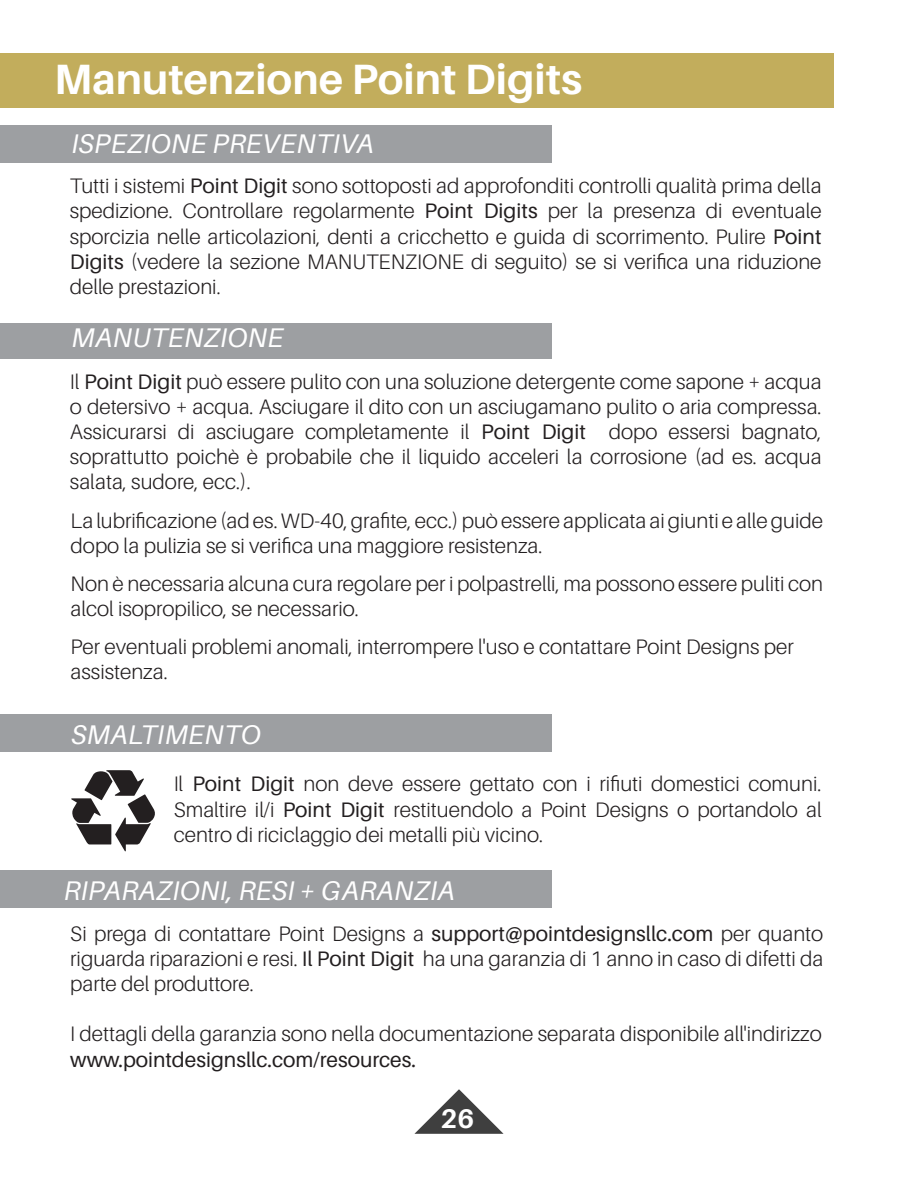
<style>
.page{position:relative;width:918px;height:1188px;background:#fff}
.page>*{position:absolute;margin:0;border:0;box-sizing:border-box;transform-origin:0 0}
.regular_paragraph{font:700 42.45px "Aileron";color:#fff}
.Paragraph_Style_1{font:italic 27px "Aileron";letter-spacing:.01em;color:#fff}
.Paragraph_Style_1-2{font:700 27px "Aileron";color:#fff}
.Paragraph_Style_1-3{font:300 21px/25.2px "Aileron";color:#231f20;text-align:justify}
.Paragraph_Style_1-4{font:21px "Aileron";color:#231f20}
.s1{font-weight:400}
</style>
<div class="page">
<div style="left:0;top:125px;width:552px;height:38px;background:#9d9fa2"></div>
<div style="left:0;top:714px;width:552px;height:38px;background:#9d9fa2"></div>
<div style="left:0;top:54px;width:833px;height:54px;background:#c2ad5c"></div>
<div style="left:0;top:323px;width:552px;height:35px;background:#9d9fa2"></div>
<svg style="left:71px;top:770px;width:84px;height:81px"></svg>
<div style="left:0;top:870px;width:552px;height:38px;background:#9d9fa2"></div>
<svg style="left:414px;top:1089px;width:90px;height:45px"></svg>
<p class="regular_paragraph" style="left:54px;top:55px;width:530px">Manutenzione Point Digits</p>
<p class="Paragraph_Style_1" style="left:71px;top:129px;width:304px">ISPEZIONE PREVENTIVA</p>
<p class="Paragraph_Style_1-3" style="left:70px;top:174px;width:753px">Tutti i sistemi <span class="s1">Point Digit</span> sono sottoposti ad approfonditi controlli qualità prima della spedizione. Controllare regolarmente <span class="s1">Point Digits</span> per la presenza di eventuale sporcizia nelle articolazioni, denti a cricchetto e guida di scorrimento. Pulire <span class="s1">Point Digits</span> (vedere la sezione MANUTENZIONE di seguito) se si verifica una riduzione delle prestazioni.</p>
<p class="Paragraph_Style_1" style="left:71px;top:323px;width:214px">MANUTENZIONE</p>
<p class="Paragraph_Style_1-3" style="left:70px;top:369px;width:753px">Il <span class="s1">Point Digit</span> può essere pulito con una soluzione detergente come sapone + acqua o detersivo + acqua. Asciugare il dito con un asciugamano pulito o aria compressa.<br>Assicurarsi di asciugare completamente il <span class="s1">Point Digit</span> dopo essersi bagnato, soprattutto poichè è probabile che il liquido acceleri la corrosione (ad es. acqua salata, sudore, ecc.).</p>
<p class="Paragraph_Style_1-3" style="left:71px;top:508px;width:754px">La lubrificazione (ad es. WD-40, grafite, ecc.) può essere applicata ai giunti e alle guide dopo la pulizia se si verifica una maggiore resistenza.</p>
<p class="Paragraph_Style_1-3" style="left:71px;top:571px;width:754px">Non è necessaria alcuna cura regolare per i polpastrelli, ma possono essere puliti con alcol isopropilico, se necessario.</p>
<p class="Paragraph_Style_1-3" style="left:71px;top:634px;width:725px">Per eventuali problemi anomali, interrompere l'uso e contattare Point Designs per assistenza.</p>
<p class="Paragraph_Style_1" style="left:71px;top:720px;width:191px">SMALTIMENTO</p>
<p class="Paragraph_Style_1-3" style="left:174px;top:772px;width:649px">Il <span class="s1">Point Digit</span> non deve essere gettato con i rifiuti domestici comuni.<br>Smaltire il/i <span class="s1">Point Digit</span> restituendolo a Point Designs o portandolo al centro di riciclaggio dei metalli più vicino.</p>
<p class="Paragraph_Style_1" style="left:64px;top:876px;width:392px">RIPARAZIONI, RESI + GARANZIA</p>
<p class="Paragraph_Style_1-3" style="left:70px;top:921px;width:754px">Si prega di contattare Point Designs a <span class="s1">support@pointdesignsllc.com</span> per quanto riguarda riparazioni e resi. <span class="s1">Il Point Digit</span> ha una garanzia di 1 anno in caso di difetti da parte del produttore.</p>
<p class="Paragraph_Style_1-3" style="left:70px;top:1022px;width:753px">I dettagli della garanzia sono nella documentazione separata disponibile all'indirizzo</p>
<p class="Paragraph_Style_1-4" style="left:70px;top:1048px;width:347px">www.pointdesignsllc.com/resources.</p>
<p class="Paragraph_Style_1-2" style="left:441px;top:1103px;width:35px">26</p>
</div>
